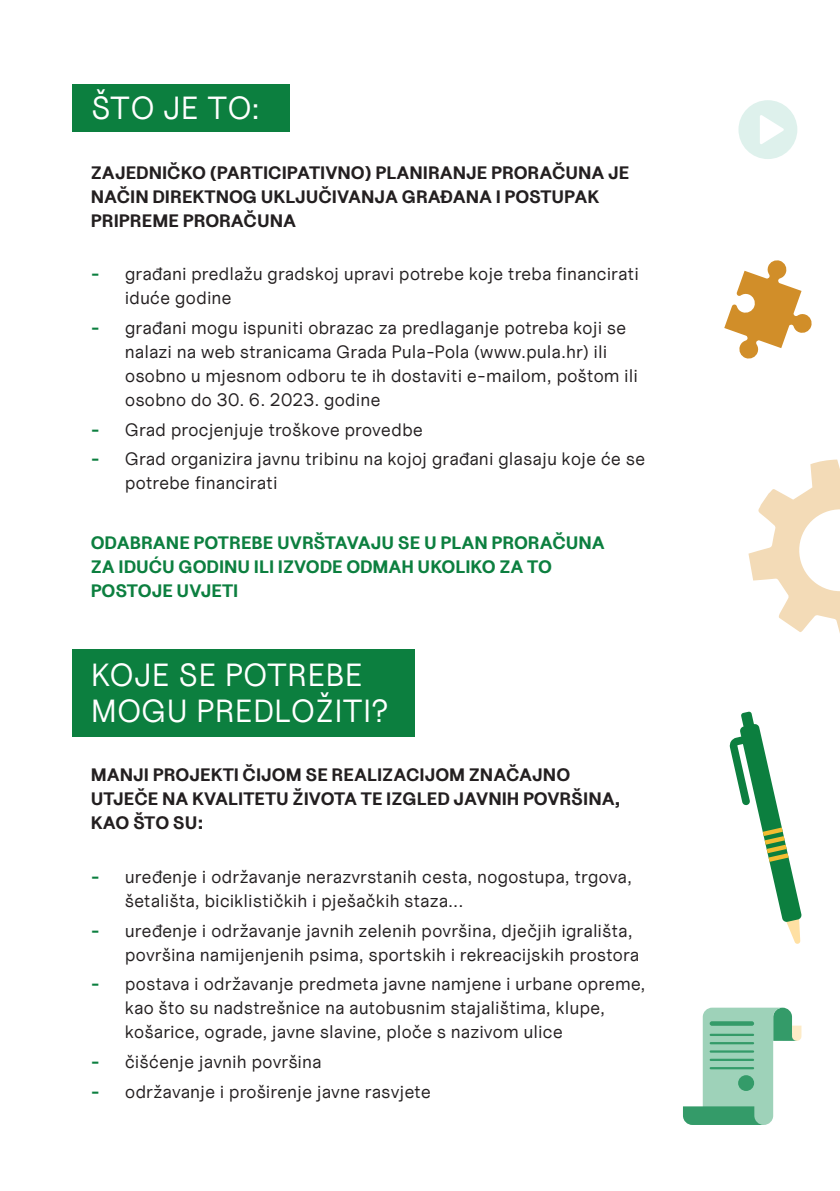
<style>
.page{position:relative;width:840px;height:1191px;background:#fff}
.page>*{position:absolute;margin:0;border:0;box-sizing:border-box;transform-origin:0 0}
.t1{font:32px/36px "Uncut Sans Regular";color:#fff}
.t2{font:18px/24px "Uncut Sans Regular";letter-spacing:-.01em;color:#231f20}
.t3{font:18px/24px "Uncut Sans Bold";color:#231f20}
.t4{font:18px/24px "Uncut Sans Bold";color:#0c7f3f}
.s1{font-family:"Uncut Sans Bold";color:#0c7f3f}
</style>
<div class="page">
<div style="left:72px;top:84px;width:217px;height:47px;background:#0c7f3f"></div>
<div style="left:72px;top:649px;width:342px;height:88px;background:#0c7f3f"></div>
<svg style="left:683px;top:1007px;width:118px;height:118px"></svg>
<svg style="left:729px;top:711px;width:72px;height:233px"></svg>
<svg style="left:748px;top:459px;width:91px;height:173px"></svg>
<svg style="left:724px;top:260px;width:88px;height:99px"></svg>
<div style="left:738px;top:100px;width:58px;height:59px;background:#def1ec;border-radius:50%"></div>
<svg style="left:760px;top:115px;width:23px;height:29px"></svg>
<h1 class="t1" style="left:91px;top:90px;width:171px">ŠTO JE TO:</h1>
<p class="t3" style="left:91px;top:160px;width:540px">ZAJEDNIČKO (PARTICIPATIVNO) PLANIRANJE PRORAČUNA JE<br>NAČIN DIREKTNOG UKLJUČIVANJA GRAĐANA I POSTUPAK<br>PRIPREME PRORAČUNA</p>
<p class="t2" style="left:125px;top:262px;width:515px;text-indent:-34px"><span class="s1">-</span> građani predlažu gradskoj upravi potrebe koje treba financirati iduće godine</p>
<p class="t2" style="left:125px;top:316px;width:514px;text-indent:-34px"><span class="s1">-</span> građani mogu ispuniti obrazac za predlaganje potreba koji se nalazi na web stranicama Grada Pula-Pola (www.pula.hr) ili osobno u mjesnom odboru te ih dostaviti e-mailom, poštom ili osobno do 30. 6. 2023. godine</p>
<p class="t2" style="left:91px;top:417px;width:333px"><span class="s1">-</span> Grad procjenjuje troškove provedbe</p>
<p class="t2" style="left:125px;top:447px;width:521px;text-indent:-34px"><span class="s1">-</span> Grad organizira javnu tribinu na kojoj građani glasaju koje će se potrebe financirati</p>
<p class="t4" style="left:91px;top:530px;width:515px">ODABRANE POTREBE UVRŠTAVAJU SE U PLAN PRORAČUNA<br>ZA IDUĆU GODINU ILI IZVODE ODMAH UKOLIKO ZA TO<br>POSTOJE UVJETI</p>
<h1 class="t1" style="left:91px;top:656px;width:299px">KOJE SE POTREBE<br>MOGU PREDLOŽITI?</h1>
<p class="t3" style="left:91px;top:762px;width:530px">MANJI PROJEKTI ČIJOM SE REALIZACIJOM ZNAČAJNO<br>UTJEČE NA KVALITETU ŽIVOTA TE IZGLED JAVNIH POVRŠINA,<br>KAO ŠTO SU:</p>
<p class="t2" style="left:125px;top:864px;width:508px;text-indent:-34px"><span class="s1">-</span> uređenje i održavanje nerazvrstanih cesta, nogostupa, trgova, šetališta, biciklističkih i pješačkih staza...</p>
<p class="t2" style="left:125px;top:918px;width:516px;text-indent:-34px"><span class="s1">-</span> uređenje i održavanje javnih zelenih površina, dječjih igrališta, površina namijenjenih psima, sportskih i rekreacijskih prostora</p>
<p class="t2" style="left:125px;top:972px;width:522px;text-indent:-34px"><span class="s1">-</span> postava i održavanje predmeta javne namjene i urbane opreme, kao što su nadstrešnice na autobusnim stajalištima, klupe, košarice, ograde, javne slavine, ploče s nazivom ulice</p>
<p class="t2" style="left:91px;top:1049px;width:232px"><span class="s1">-</span> čišćenje javnih površina</p>
<p class="t2" style="left:91px;top:1079px;width:341px"><span class="s1">-</span> održavanje i proširenje javne rasvjete</p>
</div>
